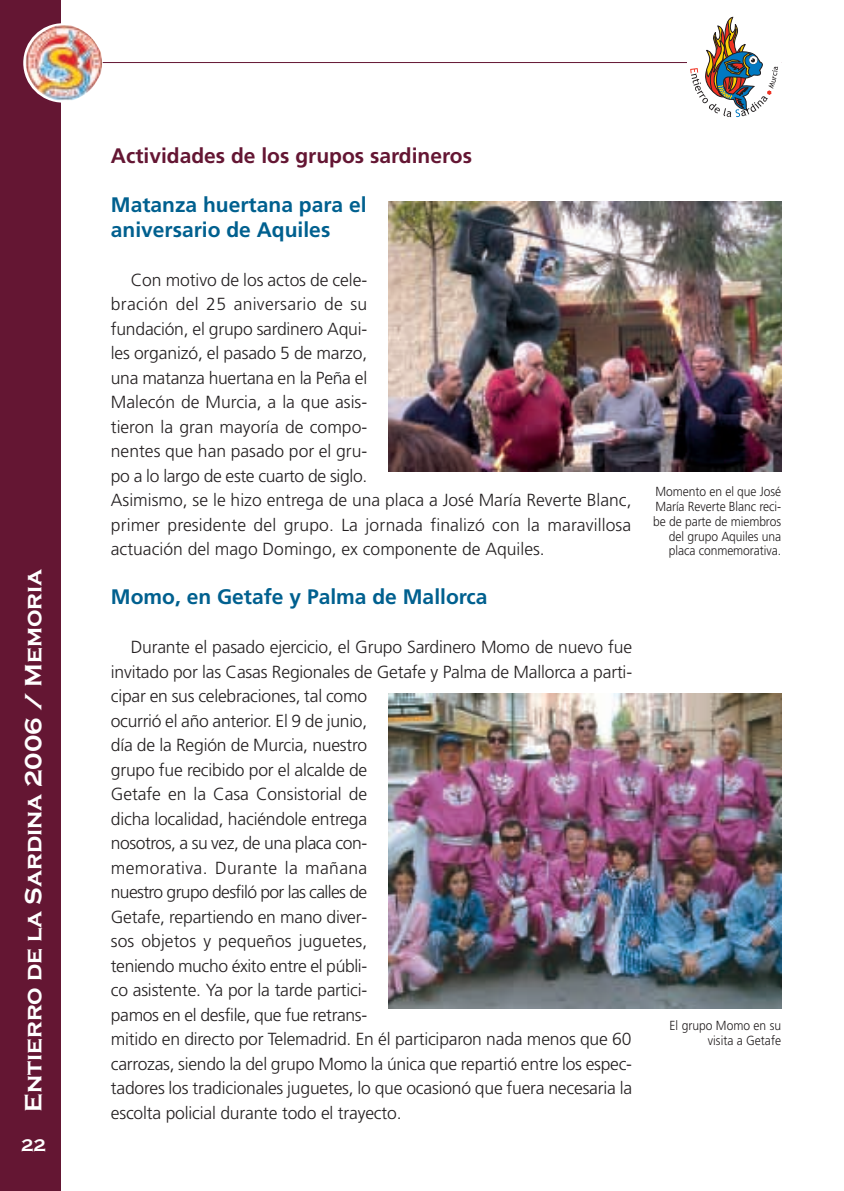
<style>
.page{position:relative;width:844px;height:1191px;background:#fff}
.page>*{position:absolute;margin:0;border:0;box-sizing:border-box;transform-origin:0 0}
.t1{font:700 24.5px "Copperplate Gothic";color:#fff}
.t2{font:700 21px/24.5px "Frutiger";color:#00608f}
.t3{font:700 21px "Frutiger";color:#641633}
.t4{font:300 17.5px/24.5px "Frutiger";letter-spacing:-.01em;color:#231f20}
.t5{font:700 17.5px "Copperplate Gothic";color:#fff}
.t6{font:300 13.12px/14.9px "Frutiger";letter-spacing:-.005em;color:#231f20;text-align:right;scale:.92 1}
</style>
<div class="page">
<img style="left:0;top:0;width:782px;height:1191px">
<h1 class="t1" style="left:19px;top:1111px;width:544px;rotate:-90deg">Entierro de la Sardina 2006 / Memoria</h1>
<p class="t5" style="left:21px;top:1134px;width:26px">22</p>
<p class="t3" style="left:111px;top:147px;width:362px">Actividades de los grupos sardineros</p>
<p class="t2" style="left:111px;top:194px;width:257px">Matanza huertana para el aniversario de Aquiles</p>
<p class="t4" style="left:111px;top:269px;width:522px;text-indent:20px">Con motivo de los actos de cele-<br>bración del 25 aniversario de su<br>fundación, el grupo sardinero Aqui-<br>les organizó, el pasado 5 de marzo,<br>una matanza huertana en la Peña el<br>Malecón de Murcia, a la que asis-<br>tieron la gran mayoría de compo-<br>nentes que han pasado por el gru-<br>po a lo largo de este cuarto de siglo.<br>Asimismo, se le hizo entrega de una placa a José María Reverte Blanc, primer presidente del grupo. La jornada finalizó con la maravillosa actuación del mago Domingo, ex componente de Aquiles.</p>
<p class="t2" style="left:111px;top:586px;width:378px">Momo, en Getafe y Palma de Mallorca</p>
<p class="t4" style="left:111px;top:636px;width:522px;text-indent:20px">Durante el pasado ejercicio, el Grupo Sardinero Momo de nuevo fue invitado por las Casas Regionales de Getafe y Palma de Mallorca a parti&shy;cipar en sus celebraciones, tal como<br>ocurrió el año anterior. El 9 de junio,<br>día de la Región de Murcia, nuestro<br>grupo fue recibido por el alcalde de<br>Getafe en la Casa Consistorial de<br>dicha localidad, haciéndole entrega<br>nosotros, a su vez, de una placa con-<br>memorativa. Durante la mañana<br>nuestro grupo desfiló por las calles de<br>Getafe, repartiendo en mano diver-<br>sos objetos y pequeños juguetes,<br>teniendo mucho éxito entre el públi-<br>co asistente. Ya por la tarde partici-<br>pamos en el desfile, que fue retrans-<br>mitido en directo por Telemadrid. En él participaron nada menos que 60 carrozas, siendo la del grupo Momo la única que repartió entre los espec&shy;tadores los tradicionales juguetes, lo que ocasionó que fuera necesaria la escolta policial durante todo el trayecto.</p>
<p class="t6" style="left:653px;top:485px;width:140px">Momento en el que José<br>María Reverte Blanc reci&shy;be de parte de miembros del grupo Aquiles una placa conmemorativa.</p>
<p class="t6" style="left:669px;top:1019px;width:123px">El grupo Momo en su visita a Getafe</p>
</div>
